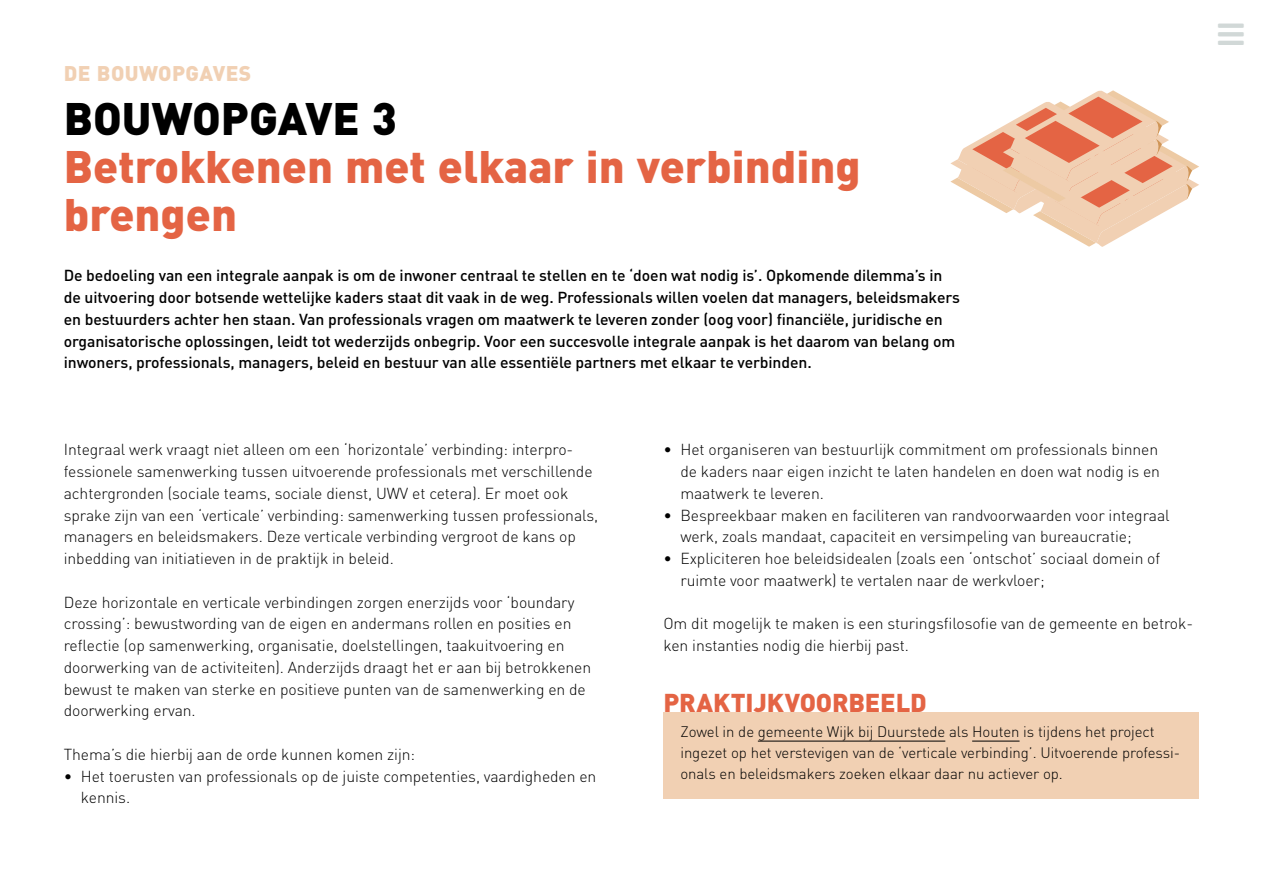
<style>
.page{position:relative;width:1263px;height:893px;background:#fff}
.page>*{position:absolute;margin:0;border:0;box-sizing:border-box;transform-origin:0 0}
.onderkop{font:900 45px/48px "DIN";color:#e46444}
.kop{font:900 45px "DIN";color:#000}
.kader_kopje{font:900 25.5px "DIN";letter-spacing:-.005em;color:#e46444}
.chapeau{font:900 21px "DIN";letter-spacing:.02em;color:#f1d0b3}
.brood_volg{font:300 15.75px/21.8px "DIN";letter-spacing:-.005em;color:#000}
.intro{font:500 15.75px/21.8px "DIN";letter-spacing:-.005em;color:#000}
.kader_volg{font:300 15px/21px "DIN";letter-spacing:-.005em;color:#000}
</style>
<div class="page">
<svg style="left:950px;top:90px;width:249px;height:157px"></svg>
<div style="left:663px;top:712px;width:536px;height:86px;background:#f1d0b3"></div>
<hr style="left:758px;top:741px;width:187px;height:1px;background:#000">
<hr style="left:972px;top:741px;width:47px;height:1px;background:#000">
<p class="chapeau" style="left:64px;top:60px;width:189px">DE BOUWOPGAVES</p>
<p class="kop" style="left:64px;top:88px;width:335px">BOUWOPGAVE 3</p>
<p class="onderkop" style="left:64px;top:140px;width:798px">Betrokkenen met elkaar in verbinding brengen</p>
<p class="intro" style="left:64px;top:264px;width:898px">De bedoeling van een integrale aanpak is om de inwoner centraal te stellen en te ‘doen wat nodig is’. Opkomende dilemma’s in de uitvoering door botsende wettelijke kaders staat dit vaak in de weg. Professionals willen voelen dat managers, beleidsmakers en bestuurders achter hen staan. Van professionals vragen om maatwerk te leveren zonder (oog voor) financiële, juridische en organisatorische oplossingen, leidt tot wederzijds onbegrip. Voor een succesvolle integrale aanpak is het daarom van belang om inwoners, professionals, managers, beleid en bestuur van alle essentiële partners met elkaar te verbinden.</p>
<p class="brood_volg" style="left:64px;top:439px;width:536px">Integraal werk vraagt niet alleen om een ‘horizontale’ verbinding: interpro&shy;fessionele samenwerking tussen uitvoerende professionals met verschillende achtergronden (sociale teams, sociale dienst, UWV et cetera). Er moet ook sprake zijn van een ‘verticale’ verbinding: samenwerking tussen professionals, managers en beleidsmakers. Deze verticale verbinding vergroot de kans op inbedding van initiatieven in de praktijk in beleid.</p>
<p class="brood_volg" style="left:64px;top:591px;width:529px">Deze horizontale en verticale verbindingen zorgen enerzijds voor ‘boundary crossing’: bewustwording van de eigen en andermans rollen en posities en reflectie (op samenwerking, organisatie, doelstellingen, taakuitvoering en doorwerking van de activiteiten). Anderzijds draagt het er aan bij betrokkenen bewust te maken van sterke en positieve punten van de samenwerking en de doorwerking ervan.</p>
<p class="brood_volg" style="left:64px;top:743px;width:353px">Thema’s die hierbij aan de orde kunnen komen zijn:</p>
<p class="brood_volg" style="left:81px;top:765px;width:517px;text-indent:-17px">• Het toerusten van professionals op de juiste competenties, vaardigheden en kennis.</p>
<p class="brood_volg" style="left:680px;top:439px;width:481px;text-indent:-17px">• Het organiseren van bestuurlijk commitment om professionals binnen de kaders naar eigen inzicht te laten handelen en doen wat nodig is en maatwerk te leveren.</p>
<p class="brood_volg" style="left:680px;top:504px;width:491px;text-indent:-17px">• Bespreekbaar maken en faciliteren van randvoorwaarden voor integraal werk, zoals mandaat, capaciteit en versimpeling van bureaucratie;</p>
<p class="brood_volg" style="left:680px;top:547px;width:481px;text-indent:-17px">• Expliciteren hoe beleidsidealen (zoals een ‘ontschot’ sociaal domein of ruimte voor maatwerk) te vertalen naar de werkvloer;</p>
<p class="brood_volg" style="left:663px;top:613px;width:531px">Om dit mogelijk te maken is een sturingsfilosofie van de gemeente en betrok&shy;ken instanties nodig die hierbij past.</p>
<p class="kader_kopje" style="left:663px;top:685px;width:265px">PRAKTIJKVOORBEELD</p>
<p class="kader_volg" style="left:680px;top:720px;width:501px">Zowel in de gemeente Wijk bij Duurstede als Houten is tijdens het project ingezet op het verstevigen van de ‘verticale verbinding’. Uitvoerende professi&shy;onals en beleidsmakers zoeken elkaar daar nu actiever op.</p>
</div>
